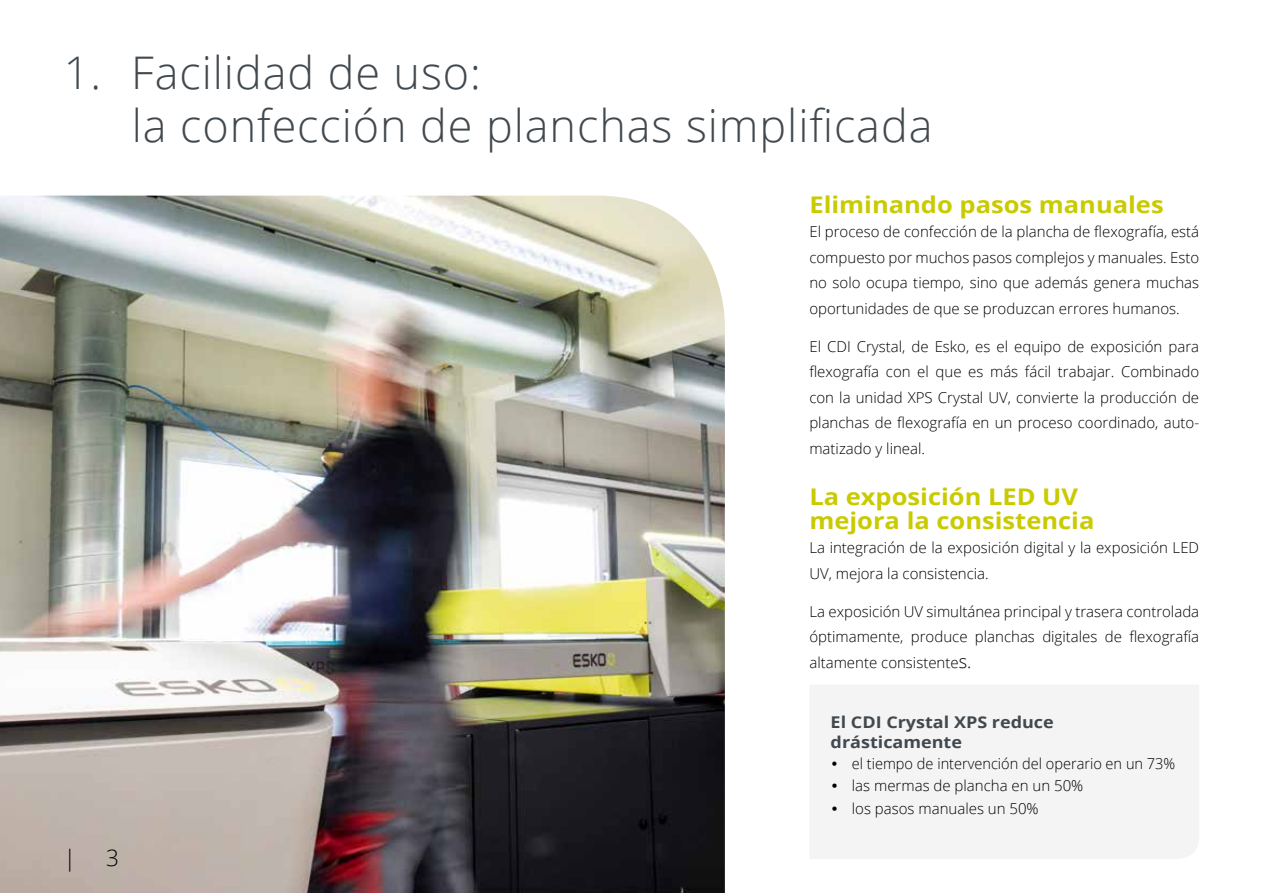
<style>
.page{position:relative;width:1263px;height:893px;background:#fff}
.page>*{position:absolute;margin:0;border:0;box-sizing:border-box;transform-origin:0 0}
.t1{font:300 45px/52.5px "Open Sans";letter-spacing:.02em;color:#41494f}
.t2{font:700 22.95px/24px "Open Sans";color:#c9cb00;scale:1.11 1}
.t3{font:300 22.5px "Open Sans";color:#000}
.t4{font:700 16.2px/19.5px "Open Sans";color:#41494f;scale:1.11 1}
.t5{font:300 15px/25.5px "Open Sans";color:#000;text-align:justify}
.s1{font-size:18px}
</style>
<div class="page">
<img style="left:0;top:196px;width:725px;height:697px">
<div style="left:810px;top:685px;width:389px;height:174px;background:#f4f4f4"></div>
<h1 class="t1" style="left:132px;top:46px;width:802px;text-indent:-68px">1. Facilidad de uso:<br>la confección de planchas simplificada</h1>
<h2 class="t2" style="left:809px;top:192px;width:321px">Eliminando pasos manuales</h2>
<p class="t5" style="left:809px;top:219px;width:391px">El proceso de confección de la plancha de flexografía, está compuesto por muchos pasos complejos y manuales. Esto no solo ocupa tiempo, sino que además genera muchas oportunidades de que se produzcan errores humanos.</p>
<p class="t5" style="left:809px;top:333px;width:391px">El CDI Crystal, de Esko, es el equipo de exposición para flexografía con el que es más fácil trabajar. Combinado con la unidad XPS Crystal UV, convierte la producción de planchas de flexografía en un proceso coordinado, auto&shy;matizado y lineal.</p>
<h2 class="t2" style="left:809px;top:484px;width:258px">La exposición LED UV mejora la consistencia</h2>
<p class="t5" style="left:809px;top:534px;width:391px">La integración de la exposición digital y la exposición LED<br>UV, mejora la consistencia.</p>
<p class="t5" style="left:809px;top:598px;width:391px">La exposición UV simultánea principal y trasera controlada óptimamente, produce planchas digitales de flexografía altamente consistente<span class="s1">s.</span></p>
<h3 class="t3" style="left:64px;top:842px;width:14px">|</h3>
<h3 class="t3" style="left:106px;top:842px;width:14px">3</h3>
<p class="t4" style="left:831px;top:712px;width:203px">El CDI Crystal XPS reduce drásticamente</p>
<p class="t5" style="left:831px;top:750px;width:346px">• el tiempo de intervención del operario en un 73%</p>
<p class="t5" style="left:831px;top:773px;width:254px">• las mermas de plancha en un 50%</p>
<p class="t5" style="left:831px;top:795px;width:210px">• los pasos manuales un 50%</p>
</div>
